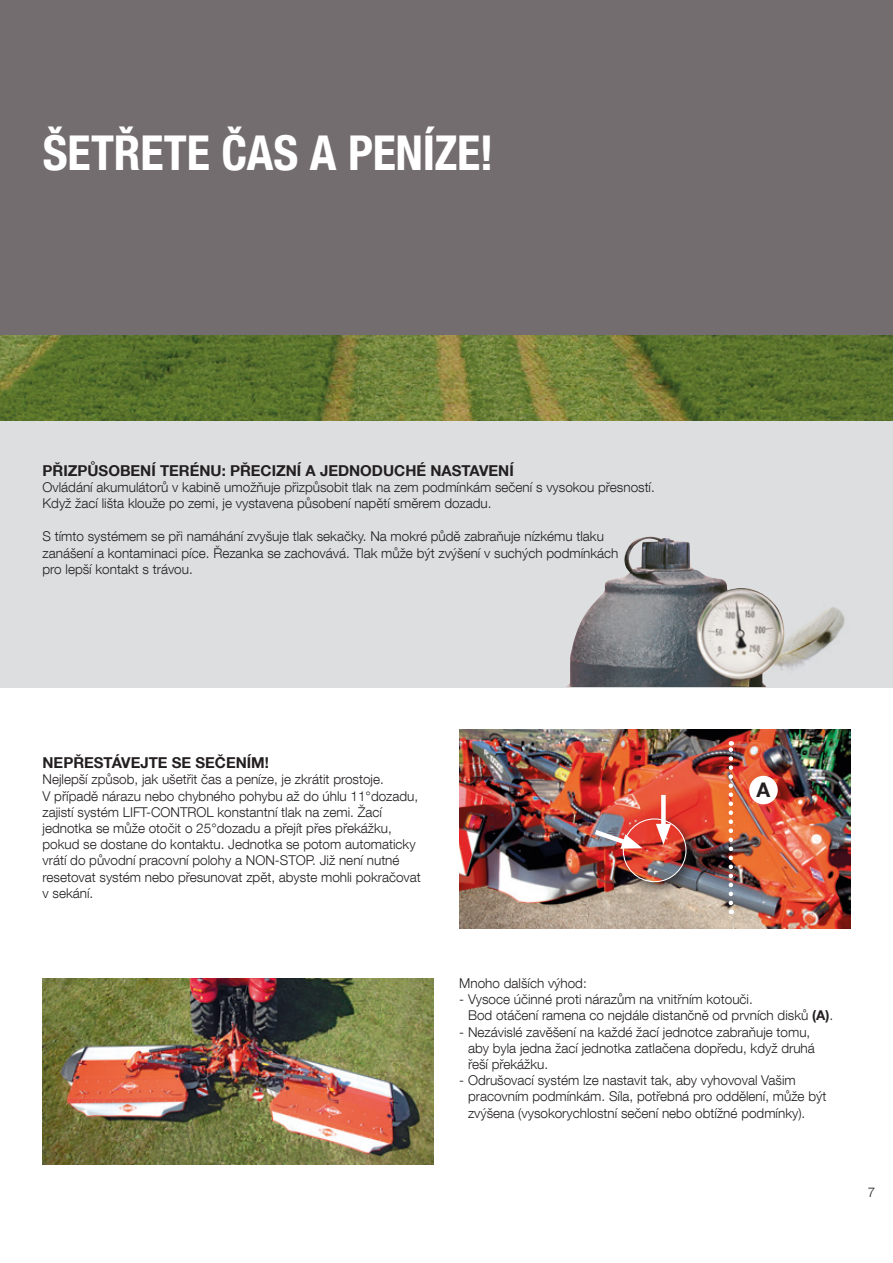
<style>
.page{position:relative;width:893px;height:1263px;background:#fff}
.page>*{position:absolute;margin:0;border:0;box-sizing:border-box;transform-origin:0 0}
.t1{font:700 condensed 48px "Helvetica Neue LT Com";letter-spacing:-.005em;color:#fff}
.t2{font:700 20.1px "Helvetica Neue LT Com";color:#231f20}
.t3{font:700 15px "Helvetica Neue LT Com";color:#231f20}
.t4{font:300 13.5px/16.2px "Helvetica Neue LT Com";color:#231f20}
.s1{font-weight:700}
</style>
<div class="page">
<div style="left:0;top:421px;width:893px;height:266px;background:#dcdedf"></div>
<img style="left:43px;top:978px;width:391px;height:186px">
<img style="left:459px;top:729px;width:391px;height:199px">
<div style="left:749px;top:776px;width:29px;height:28px;background:#fff;border-radius:50%"></div>
<svg style="left:729px;top:741px;width:4px;height:162px"></svg>
<div style="left:617px;top:813px;width:82px;height:82px;background:#231f20;opacity:.7"></div>
<img style="left:623px;top:819px;width:63px;height:63px;border-radius:31px">
<div style="left:623px;top:818px;width:63px;height:64px;border:1px solid #fff;border-radius:50%"></div>
<div style="left:661px;top:795px;width:5px;height:37px;background:#fff"></div>
<svg style="left:656px;top:824px;width:15px;height:21px"></svg>
<svg style="left:590px;top:826px;width:53px;height:24px"></svg>
<img style="left:0;top:335px;width:893px;height:86px">
<img style="left:789px;top:607px;width:56px;height:63px">
<img style="left:566px;top:537px;width:161px;height:150px">
<img style="left:693px;top:588px;width:96px;height:99px">
<div style="left:0;top:0;width:893px;height:335px;background:#736d6f"></div>
<h1 class="t1" style="left:43px;top:125px;width:452px">ŠETŘETE ČAS A PENÍZE!</h1>
<p class="t3" style="left:43px;top:461px;width:473px">PŘIZPŮSOBENÍ TERÉNU: PŘECIZNÍ A JEDNODUCHÉ NASTAVENÍ</p>
<p class="t4" style="left:43px;top:479px;width:614px">Ovládání akumulátorů v kabině umožňuje přizpůsobit tlak na zem podmínkám sečení s vysokou přesností.<br>Když žací lišta klouže po zemi, je vystavena působení napětí směrem dozadu.</p>
<p class="t4" style="left:43px;top:528px;width:577px">S tímto systémem se při namáhání zvyšuje tlak sekačky. Na mokré půdě zabraňuje nízkému tlaku zanášení a kontaminaci píce. Řezanka se zachovává. Tlak může být zvýšení v suchých podmínkách pro lepší kontakt s trávou.</p>
<p class="t3" style="left:43px;top:753px;width:228px">NEPŘESTÁVEJTE SE SEČENÍM!</p>
<p class="t4" style="left:43px;top:771px;width:380px">Nejlepší způsob, jak ušetřit čas a peníze, je zkrátit prostoje.<br>V případě nárazu nebo chybného pohybu až do úhlu 11°dozadu, zajistí systém LIFT-CONTROL konstantní tlak na zemi. Žací jednotka se může otočit o 25°dozadu a přejít přes překážku, pokud se dostane do kontaktu. Jednotka se potom automaticky vrátí do původní pracovní polohy a NON-STOP. Již není nutné resetovat systém nebo přesunovat zpět, abyste mohli pokračovat v sekání.</p>
<h2 class="t2" style="left:757px;top:777px;width:15px">A</h2>
<p class="t4" style="left:459px;top:975px;width:129px">Mnoho dalších výhod:</p>
<p class="t4" style="left:468px;top:991px;width:367px;text-indent:-9px">- Vysoce účinné proti nárazům na vnitřním kotouči.<br>Bod otáčení ramena co nejdále distančně od prvních disků <span class="s1">(A)</span>.</p>
<p class="t4" style="left:468px;top:1023px;width:348px;text-indent:-9px">- Nezávislé zavěšení na každé žací jednotce zabraňuje tomu, aby byla jedna žací jednotka zatlačena dopředu, když druhá řeší překážku.</p>
<p class="t4" style="left:468px;top:1072px;width:360px;text-indent:-9px">- Odrušovací systém lze nastavit tak, aby vyhovoval Vašim pracovním podmínkám. Síla, potřebná pro oddělení, může být zvýšena (vysokorychlostní sečení nebo obtížné podmínky).</p>
<p class="t4" style="left:868px;top:1184px;width:9px">7</p>
</div>
